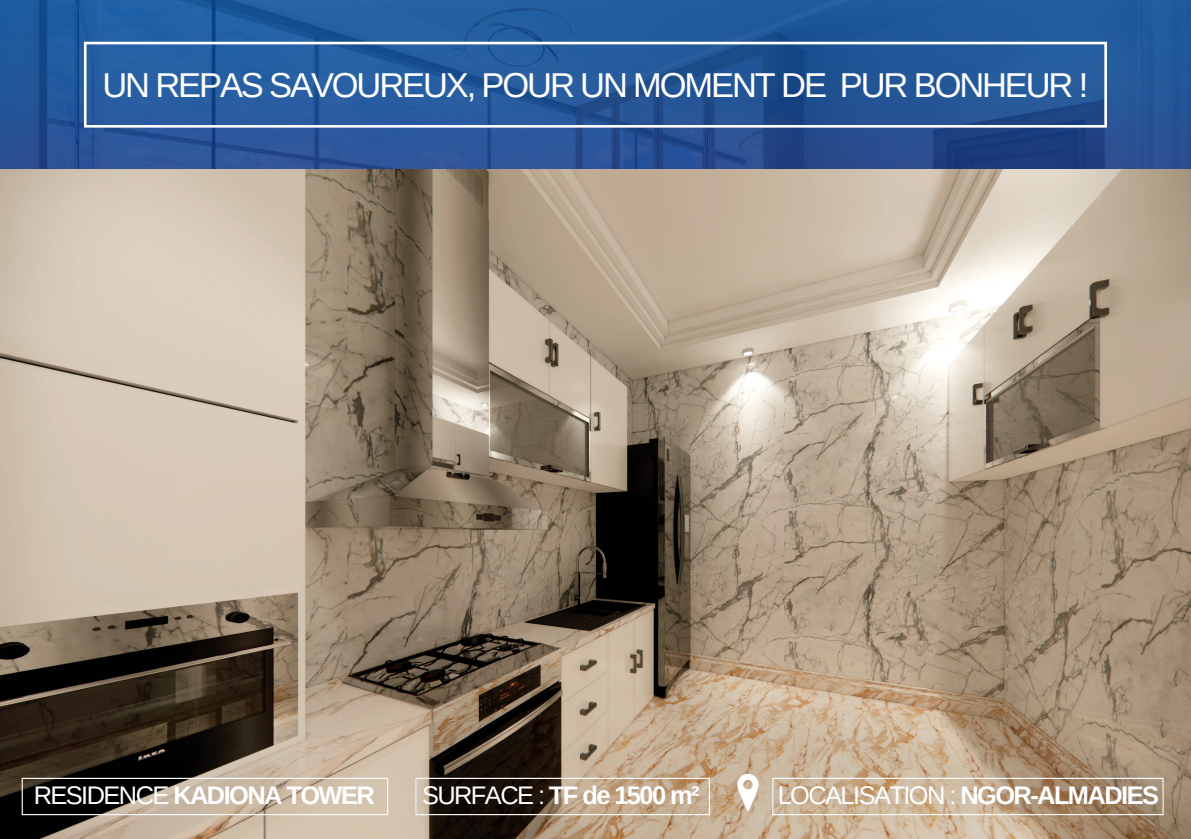
<style>
.page{position:relative;width:1191px;height:839px;background:#fff}
.page>*{position:absolute;margin:0;border:0;box-sizing:border-box;transform-origin:0 0}
.t1{font:34.5px "Arimo";letter-spacing:-.06em;color:#fff}
.t2{font:700 25.45px "Arimo";letter-spacing:-.06em;color:#fff}
.t3{font:25.45px "Arimo";letter-spacing:-.06em;color:#fff}
.s1{font-weight:400}
.s2{font-weight:700}
</style>
<div class="page">
<img style="left:0;top:0;width:1190px;height:839px">
<hr style="left:22px;top:779px;width:1px;height:35px;background:#fff">
<hr style="left:387px;top:779px;width:1px;height:35px;background:#fff">
<hr style="left:22px;top:778px;width:366px;height:1px;background:#fff">
<hr style="left:22px;top:814px;width:366px;height:1px;background:#fff">
<hr style="left:772px;top:779px;width:1px;height:35px;background:#fff">
<hr style="left:1162px;top:779px;width:1px;height:35px;background:#fff">
<hr style="left:772px;top:778px;width:391px;height:1px;background:#fff">
<hr style="left:772px;top:814px;width:391px;height:1px;background:#fff">
<svg style="left:737px;top:774px;width:21px;height:38px"></svg>
<hr style="left:415px;top:779px;width:1px;height:35px;background:#fff">
<hr style="left:709px;top:779px;width:1px;height:35px;background:#fff">
<hr style="left:415px;top:778px;width:295px;height:1px;background:#fff">
<hr style="left:415px;top:814px;width:295px;height:1px;background:#fff">
<hr style="left:84px;top:44px;width:3px;height:81px;background:#fff">
<hr style="left:1104px;top:44px;width:3px;height:81px;background:#fff">
<hr style="left:84px;top:42px;width:1023px;height:2px;background:#fff">
<hr style="left:84px;top:125px;width:1023px;height:3px;background:#fff">
<p class="t1" style="left:102px;top:65px;width:987px">UN REPAS SAVOUREUX, POUR UN MOMENT DE PUR BONHEUR !</p>
<p class="t2" style="left:34px;top:781px;width:342px"><span class="s1">RESIDENCE</span> KADIONA TOWER</p>
<p class="t2" style="left:422px;top:781px;width:279px"><span class="s1">SURFACE :</span> TF de 1500 m²</p>
<p class="t3" style="left:777px;top:781px;width:383px">LOCALISATION : <span class="s2">NGOR-ALMADIES</span></p>
</div>
